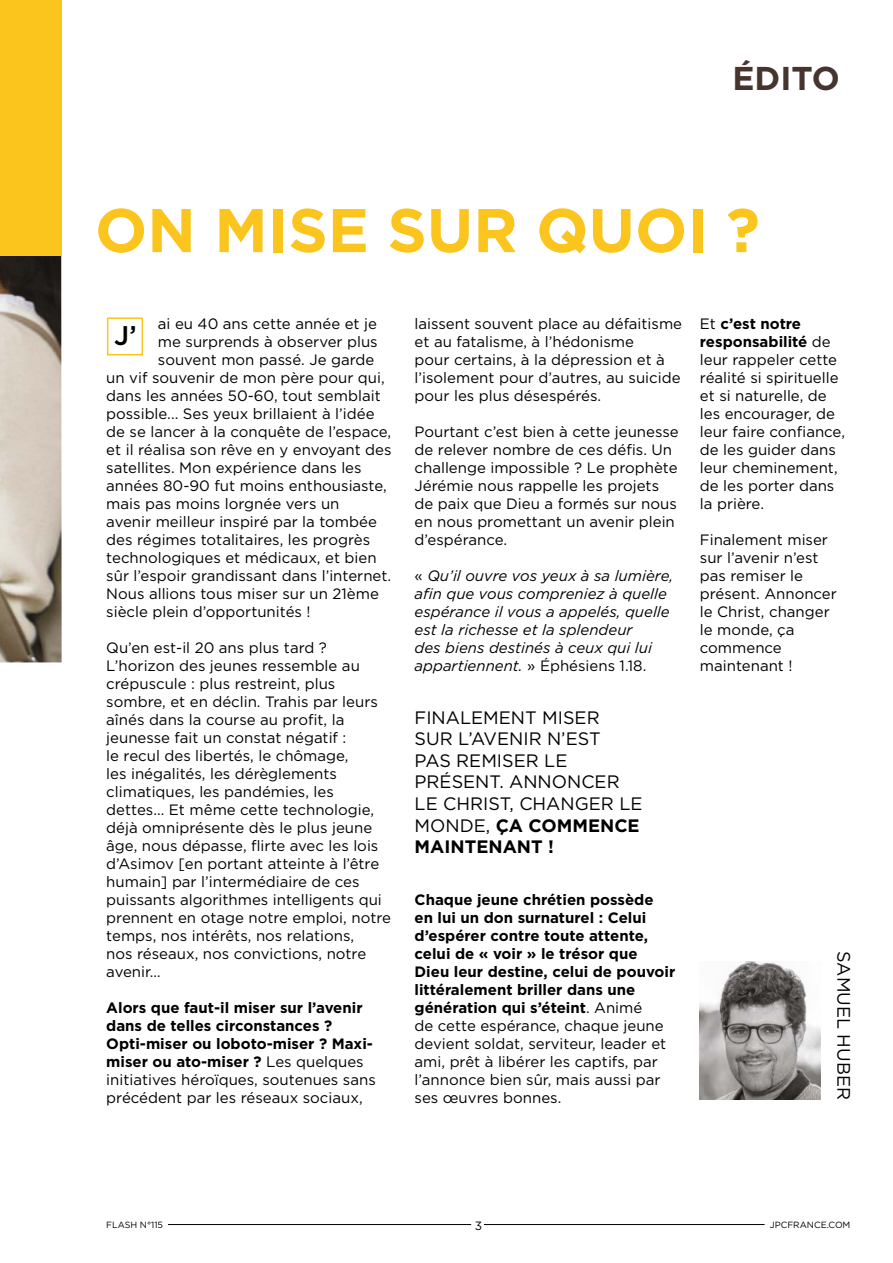
<style>
.page{position:relative;width:893px;height:1263px;background:#fff}
.page>*{position:absolute;margin:0;border:0;box-sizing:border-box;transform-origin:0 0}
.t1{font:700 61.5px "Gotham";color:#fbc51d}
.t2{font:700 33px "Gotham";color:#46342f}
.t3{font:500 27px "Gotham";color:#000}
.t4{font:18px/21.6px "Gotham";color:#000}
.t5{font:15px/18px "Gotham";color:#000}
.t6{font:700 15px/18px "Gotham";color:#000}
.t7{font:italic 15px/18px "Gotham";color:#000}
.t8{font:12px "Gotham";color:#000}
.t9{font:9px "Gotham";color:#000}
.s1{font-weight:400}
.s2{font-style:normal}
.s3{font-weight:700}
</style>
<div class="page">
<img style="left:700px;top:961px;width:120px;height:139px">
<div style="left:107px;top:317px;width:36px;height:38px;border:2px solid #fbc51d"></div>
<img style="left:0;top:256px;width:62px;height:406px">
<div style="left:0;top:0;width:62px;height:256px;background:#fbc51d"></div>
<hr style="left:168px;top:1224px;width:303px;height:1px;background:#000">
<hr style="left:484px;top:1224px;width:281px;height:1px;background:#000">
<h2 class="t2" style="left:732px;top:57px;width:109px">ÉDITO</h2>
<h1 class="t1" style="left:95px;top:190px;width:666px">ON MISE SUR QUOI ?</h1>
<p class="t5" style="left:158px;top:314px;width:221px">ai eu 40 ans cette année et je</p>
<p class="t5" style="left:158px;top:332px;width:221px">me surprends à observer plus</p>
<p class="t5" style="left:158px;top:350px;width:218px">souvent mon passé. Je garde</p>
<p class="t5" style="left:106px;top:368px;width:280px">un vif souvenir de mon père pour qui,</p>
<p class="t5" style="left:106px;top:386px;width:276px">dans les années 50-60, tout semblait</p>
<p class="t5" style="left:106px;top:404px;width:270px">possible... Ses yeux brillaient à l’idée</p>
<p class="t5" style="left:106px;top:422px;width:286px">de se lancer à la conquête de l’espace,</p>
<p class="t5" style="left:106px;top:440px;width:287px">et il réalisa son rêve en y envoyant des</p>
<p class="t5" style="left:106px;top:458px;width:257px">satellites. Mon expérience dans les</p>
<p class="t5" style="left:106px;top:476px;width:282px">années 80-90 fut moins enthousiaste,</p>
<p class="t5" style="left:106px;top:494px;width:235px">mais pas moins lorgnée vers un</p>
<p class="t5" style="left:106px;top:512px;width:272px">avenir meilleur inspiré par la tombée</p>
<p class="t5" style="left:106px;top:530px;width:265px">des régimes totalitaires, les progrès</p>
<p class="t5" style="left:106px;top:548px;width:272px">technologiques et médicaux, et bien</p>
<p class="t5" style="left:106px;top:566px;width:286px">sûr l’espoir grandissant dans l’internet.</p>
<p class="t5" style="left:106px;top:584px;width:274px">Nous allions tous miser sur un 21ème</p>
<p class="t5" style="left:106px;top:602px;width:206px">siècle plein d’opportunités !</p>
<p class="t5" style="left:106px;top:638px;width:286px">Qu’en est-il 20 ans plus tard ?<br>L’horizon des jeunes ressemble au crépuscule : plus restreint, plus sombre, et en déclin. Trahis par leurs aînés dans la course au profit, la jeunesse fait un constat négatif :<br>le recul des libertés, le chômage,<br>les inégalités, les dérèglements climatiques, les pandémies, les dettes... Et même cette technologie, déjà omniprésente dès le plus jeune âge, nous dépasse, flirte avec les lois d’Asimov [en portant atteinte à l’être humain] par l’intermédiaire de ces puissants algorithmes intelligents qui prennent en otage notre emploi, notre temps, nos intérêts, nos relations,<br>nos réseaux, nos convictions, notre avenir…</p>
<p class="t6" style="left:106px;top:998px;width:271px">Alors que faut-il miser sur l’avenir dans de telles circonstances ?<br>Opti-miser ou loboto-miser ? Maxi&shy;miser ou ato-miser ? <span class="s1">Les quelques initiatives héroïques, soutenues sans précédent par les réseaux sociaux,</span></p>
<h3 class="t3" style="left:114px;top:318px;width:24px">J’</h3>
<p class="t5" style="left:415px;top:314px;width:269px">laissent souvent place au défaitisme et au fatalisme, à l’hédonisme<br>pour certains, à la dépression et à l’isolement pour d’autres, au suicide pour les plus désespérés.</p>
<p class="t5" style="left:415px;top:422px;width:266px">Pourtant c’est bien à cette jeunesse de relever nombre de ces défis. Un challenge impossible ? Le prophète<br>Jérémie nous rappelle les projets de paix que Dieu a formés sur nous en nous promettant un avenir plein d’espérance.</p>
<p class="t7" style="left:415px;top:566px;width:260px"><span class="s2">«</span> Qu’il ouvre vos yeux à sa lumière, afin que vous compreniez à quelle espérance il vous a appelés, quelle est la richesse et la splendeur<br>des biens destinés à ceux qui lui appartiennent. <span class="s2">» Éphésiens 1.18.</span></p>
<p class="t4" style="left:415px;top:706px;width:229px">FINALEMENT MISER<br>SUR L’AVENIR N’EST<br>PAS REMISER LE<br>PRÉSENT. ANNONCER<br>LE CHRIST, CHANGER LE<br>MONDE, <span class="s3">ÇA COMMENCE<br>MAINTENANT !</span></p>
<p class="t6" style="left:415px;top:890px;width:262px">Chaque jeune chrétien possède en lui un don surnaturel : Celui d’espérer contre toute attente, celui de « voir » le trésor que<br>Dieu leur destine, celui de pouvoir littéralement briller dans une génération qui s’éteint<span class="s1">. Animé<br>de cette espérance, chaque jeune devient soldat, serviteur, leader et ami, prêt à libérer les captifs, par l’annonce bien sûr, mais aussi par ses œuvres bonnes.</span></p>
<p class="t5" style="left:700px;top:314px;width:147px">Et <span class="s3">c’est notre responsabilité</span> de leur rappeler cette réalité si spirituelle et si naturelle, de les encourager, de leur faire confiance, de les guider dans leur cheminement, de les porter dans la prière.</p>
<p class="t5" style="left:700px;top:530px;width:138px">Finalement miser sur l’avenir n’est pas remiser le présent. Annoncer le Christ, changer le monde, ça commence maintenant !</p>
<p class="t4" style="left:855px;top:951px;width:150px;rotate:90deg">SAMUEL HUBER</p>
<p class="t9" style="left:106px;top:1219px;width:58px">FLASH N°115</p>
<p class="t8" style="left:475px;top:1218px;width:9px">3</p>
<p class="t9" style="left:770px;top:1219px;width:82px">JPCFRANCE.COM</p>
</div>
